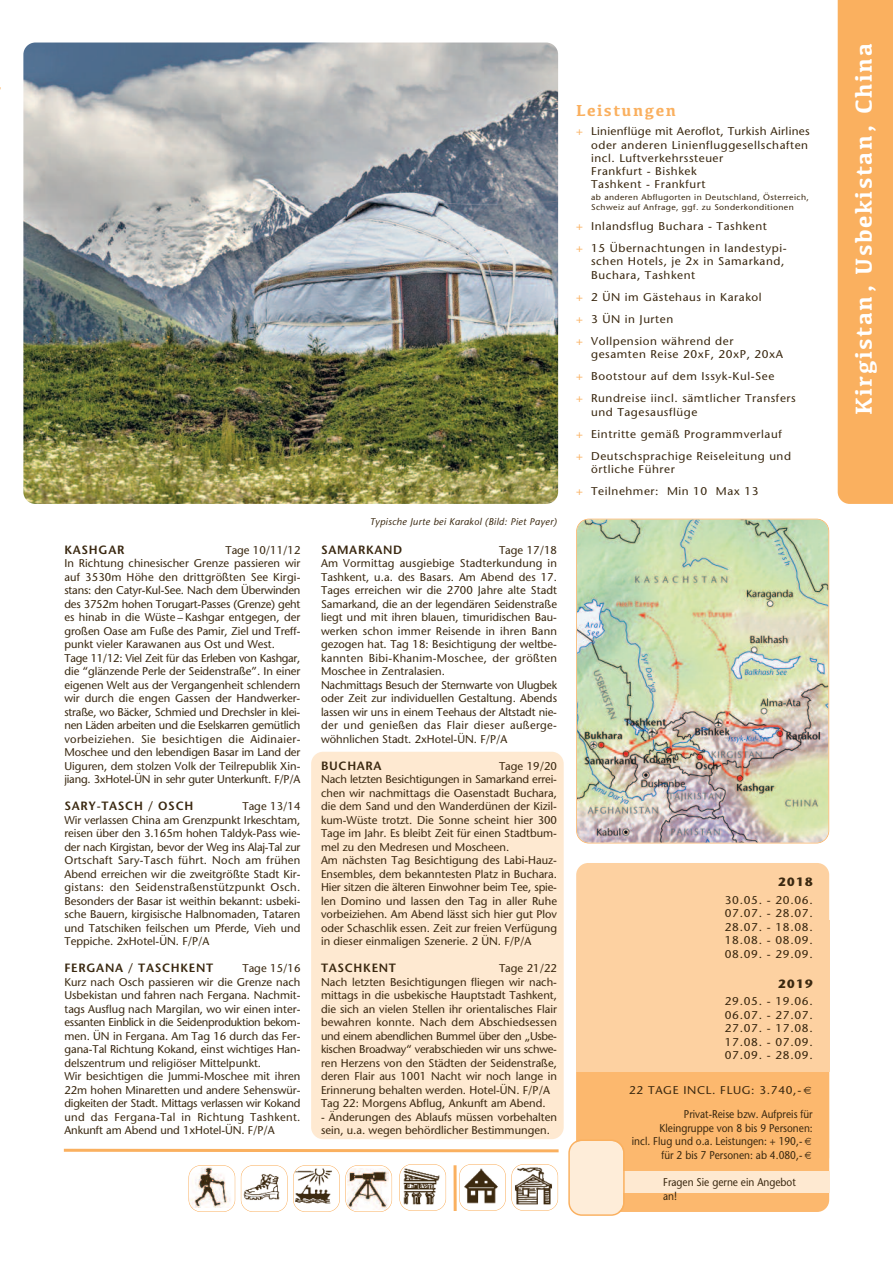
<style>
.page{position:relative;width:893px;height:1263px;background:#fff}
.page>*{position:absolute;margin:0;border:0;box-sizing:border-box;transform-origin:0 0}
.t1{font:700 24px "Kefa";letter-spacing:.065em;color:#fff}
.t2{font:700 16.5px "Kefa";letter-spacing:.095em;color:#fab05f}
.t3{font:600 12px "Stone Sans";letter-spacing:.055em;color:#3a2810}
.t4{font:700 12px "Stone Sans";letter-spacing:.125em;color:#3a2810}
.t5{font:11.25px/13.5px "Stone Sans";color:#3a2810}
.t6{font:11.25px/22px "Stone Sans";letter-spacing:.045em;color:#3a2810;scale:1.05 1}
.t7{font:11.25px/13.5px "Stone Sans";color:#3a2810;text-align:justify;scale:1.05 1}
.t8{font:11.25px/13.8px "Stone Sans";color:#3a2810;scale:.9 1}
.t9{font:italic 9.75px "Stone Sans";letter-spacing:.03em;color:#3a2810}
.t10{font:8.25px/9.8px "Stone Sans";letter-spacing:.045em;color:#3a2810;scale:1.05 1}
.s1{color:#fab05f}
</style>
<div class="page">
<img style="left:401px;top:1166px;width:41px;height:41px">
<div style="left:399px;top:1164px;width:47px;height:47px;border:1px solid #fab05f;border-radius:12px"></div>
<img style="left:461px;top:1166px;width:41px;height:41px">
<div style="left:459px;top:1164px;width:47px;height:47px;border:1px solid #fab05f;border-radius:12px"></div>
<img style="left:513px;top:1166px;width:41px;height:41px">
<div style="left:511px;top:1164px;width:47px;height:47px;border:1px solid #fab05f;border-radius:12px"></div>
<img style="left:190px;top:1167px;width:41px;height:41px">
<div style="left:188px;top:1165px;width:47px;height:47px;border:1px solid #fab05f;border-radius:12px"></div>
<img style="left:241px;top:1167px;width:41px;height:41px">
<div style="left:241px;top:1165px;width:47px;height:47px;border:1px solid #fab05f;border-radius:12px"></div>
<img style="left:293px;top:1165px;width:41px;height:41px">
<div style="left:293px;top:1165px;width:47px;height:47px;border:1px solid #fab05f;border-radius:12px"></div>
<img style="left:347px;top:1168px;width:42px;height:41px">
<div style="left:345px;top:1165px;width:47px;height:47px;border:1px solid #fab05f;border-radius:12px"></div>
<hr style="left:454px;top:1165px;width:3px;height:46px;background:#fab05f">
<svg style="left:63px;top:1148px;width:496px;height:5px"></svg>
<img style="left:23px;top:43px;width:535px;height:461px;border-radius:12px">
<div style="left:311px;top:752px;width:253px;height:387px;background:#fee9d1;border-radius:12px"></div>
<img style="left:577px;top:519px;width:251px;height:324px;border-radius:12px">
<div style="left:576px;top:519px;width:253px;height:324px;border:2px solid #fab05f;border-radius:13px"></div>
<div style="left:576px;top:863px;width:253px;height:306px;background:#fdd1a1;border-radius:12px"></div>
<div style="left:576px;top:1008px;width:253px;height:204px;background:#fcb86e;border-radius:12px"></div>
<div style="left:576px;top:920px;width:253px;height:152px;background:#fdd1a1"></div>
<div style="left:576px;top:1171px;width:253px;height:21px;background:#fee9d1"></div>
<svg style="left:568px;top:1139px;width:57px;height:77px"></svg>
<div style="left:838px;top:0;width:55px;height:504px;background:#fab05f"></div>
<p class="t3" style="left:64px;top:545px;width:61px">KASHGAR</p>
<p class="t5" style="left:64px;top:544px;width:237px;text-indent:161px">Tage 10/11/12<br>In Richtung chinesischer Grenze passieren wir auf 3530m Höhe den drittgrößten See Kirgi&shy;stans: den Catyr-Kul-See. Nach dem Überwinden des 3752m hohen Torugart-Passes (Grenze) geht es hinab in die Wüste – Kashgar entgegen, der großen Oase am Fuße des Pamir, Ziel und Treff&shy;punkt vieler Karawanen aus Ost und West.<br>Tage 11/12: Viel Zeit für das Erleben von Kashgar, die “glänzende Perle der Seidenstraße”. In einer eigenen Welt aus der Vergangenheit schlendern wir durch die engen Gassen der Handwerker&shy;straße, wo Bäcker, Schmied und Drechsler in klei&shy;nen Läden arbeiten und die Eselskarren gemütlich vorbeiziehen. Sie besichtigen die Aidinaier-Moschee und den lebendigen Basar im Land der Uiguren, dem stolzen Volk der Teilrepublik Xin&shy;jiang. 3xHotel-ÜN in sehr guter Unterkunft. F/P/A</p>
<p class="t3" style="left:64px;top:801px;width:130px">SARY-TASCH / OSCH</p>
<p class="t5" style="left:64px;top:801px;width:237px;text-align:justify;text-indent:178px">Tage 13/14<br>Wir verlassen China am Grenzpunkt Irkeschtam, reisen über den 3.165m hohen Taldyk-Pass wie&shy;der nach Kirgistan, bevor der Weg ins Alaj-Tal zur Ortschaft Sary-Tasch führt. Noch am frühen Abend erreichen wir die zweitgrößte Stadt Kir&shy;gistans: den Seidenstraßenstützpunkt Osch.<br>Besonders der Basar ist weithin bekannt: usbeki&shy;sche Bauern, kirgisische Halbnomaden, Tataren und Tatschiken feilschen um Pferde, Vieh und Teppiche. 2xHotel-ÜN. F/P/A</p>
<p class="t3" style="left:64px;top:963px;width:150px">FERGANA / TASCHKENT</p>
<p class="t5" style="left:64px;top:963px;width:238px;text-indent:178px">Tage 15/16<br>Kurz nach Osch passieren wir die Grenze nach Usbekistan und fahren nach Fergana. Nachmit&shy;tags Ausflug nach Margilan, wo wir einen inter&shy;essanten Einblick in die Seidenproduktion bekom&shy;men. ÜN in Fergana. Am Tag 16 durch das Fer&shy;gana-Tal Richtung Kokand, einst wichtiges Han&shy;delszentrum und religiöser Mittelpunkt.<br>Wir besichtigen die Jummi-Moschee mit ihren 22m hohen Minaretten und andere Sehenswür&shy;digkeiten der Stadt. Mittags verlassen wir Kokand und das Fergana-Tal in Richtung Tashkent.<br>Ankunft am Abend und 1xHotel-ÜN. F/P/A</p>
<p class="t9" style="left:370px;top:518px;width:189px">Typische Jurte bei Karakol (Bild: Piet Payer)</p>
<p class="t3" style="left:321px;top:545px;width:83px">SAMARKAND</p>
<p class="t5" style="left:321px;top:544px;width:237px;text-indent:178px">Tage 17/18<br>Am Vormittag ausgiebige Stadterkundung in Tashkent, u.a. des Basars. Am Abend des 17.<br>Tages erreichen wir die 2700 Jahre alte Stadt Samarkand, die an der legendären Seidenstraße liegt und mit ihren blauen, timuridischen Bau&shy;werken schon immer Reisende in ihren Bann gezogen hat. Tag 18: Besichtigung der weltbe&shy;kannten Bibi-Khanim-Moschee, der größten Moschee in Zentralasien.<br>Nachmittags Besuch der Sternwarte von Ulugbek oder Zeit zur individuellen Gestaltung. Abends lassen wir uns in einem Teehaus der Altstadt nie&shy;der und genießen das Flair dieser außerge&shy;wöhnlichen Stadt. 2xHotel-ÜN. F/P/A</p>
<p class="t3" style="left:321px;top:761px;width:62px">BUCHARA</p>
<p class="t5" style="left:321px;top:760px;width:237px;text-indent:178px">Tage 19/20<br>Nach letzten Besichtigungen in Samarkand errei&shy;chen wir nachmittags die Oasenstadt Buchara, die dem Sand und den Wanderdünen der Kizil&shy;kum-Wüste trotzt. Die Sonne scheint hier 300<br>Tage im Jahr. Es bleibt Zeit für einen Stadtbum&shy;mel zu den Medresen und Moscheen.<br>Am nächsten Tag Besichtigung des Labi-Hauz-Ensembles, dem bekanntesten Platz in Buchara.<br>Hier sitzen die älteren Einwohner beim Tee, spie&shy;len Domino und lassen den Tag in aller Ruhe vorbeiziehen. Am Abend lässt sich hier gut Plov oder Schaschlik essen. Zeit zur freien Verfügung in dieser einmaligen Szenerie. 2 ÜN. F/P/A</p>
<p class="t3" style="left:321px;top:963px;width:77px">TASCHKENT</p>
<p class="t5" style="left:321px;top:963px;width:237px;text-indent:178px">Tage 21/22<br>Nach letzten Besichtigungen fliegen wir nach&shy;mittags in die usbekische Hauptstadt Tashkent, die sich an vielen Stellen ihr orientalisches Flair bewahren konnte. Nach dem Abschiedsessen und einem abendlichen Bummel über den „Usbe&shy;kischen Broadway“ verabschieden wir uns schwe&shy;ren Herzens von den Städten der Seidenstraße, deren Flair aus 1001 Nacht wir noch lange in Erinnerung behalten werden. Hotel-ÜN. F/P/A Tag 22: Morgens Abflug, Ankunft am Abend.</p>
<p class="t5" style="left:321px;top:1111px;width:237px">- Änderungen des Ablaufs müssen vorbehalten sein, u.a. wegen behördlicher Bestimmungen.</p>
<h2 class="t2" style="left:576px;top:100px;width:101px">Leistungen</h2>
<p class="t6" style="left:591px;top:126px;width:210px;line-height:13.2px;text-indent:-15px"><span class="s1">+</span> Linienflüge mit Aeroflot, Turkish Airlines oder anderen Linienfluggesellschaften incl. Luftverkehrssteuer<br>Frankfurt - Bishkek<br>Tashkent - Frankfurt</p>
<p class="t10" style="left:591px;top:193px;width:209px">ab anderen Abflugorten in Deutschland, Österreich,<br>Schweiz auf Anfrage, ggf. zu Sonderkonditionen</p>
<p class="t6" style="left:576px;top:216px;width:202px"><span class="s1">+</span> Inlandsflug Buchara - Tashkent<br><span class="s1">+</span> 15 Übernachtungen in landestypi-</p>
<p class="t6" style="left:591px;top:256px;width:186px;line-height:13.5px">schen Hotels, je 2x in Samarkand,<br>Buchara, Tashkent</p>
<p class="t6" style="left:576px;top:287px;width:178px"><span class="s1">+</span> 2 ÜN im Gästehaus in Karakol <span class="s1">+</span> 3 ÜN in Jurten<br><span class="s1">+</span> Vollpension während der</p>
<p class="t6" style="left:576px;top:344px;width:211px;text-indent:15px">gesamten Reise 20xF, 20xP, 20xA<br><span class="s1">+</span> Bootstour auf dem Issyk-Kul-See<br><span class="s1">+</span> Rundreise iincl. sämtlicher Transfers</p>
<p class="t6" style="left:576px;top:402px;width:206px;text-indent:15px">und Tagesausflüge<br><span class="s1">+</span> Eintritte gemäß Programmverlauf <span class="s1">+</span> Deutschsprachige Reiseleitung und</p>
<p class="t6" style="left:576px;top:459px;width:175px;text-indent:15px">örtliche Führer<br><span class="s1">+</span> Teilnehmer: Min 10 Max 13</p>
<p class="t4" style="left:778px;top:877px;width:36px">2018</p>
<p class="t7" style="left:725px;top:894px;width:85px">30.05. - 20.06.<br>07.07. - 28.07.<br>28.07. - 18.08.<br>18.08. - 08.09.<br>08.09. - 29.09.</p>
<p class="t4" style="left:778px;top:979px;width:36px">2019</p>
<p class="t7" style="left:725px;top:996px;width:85px">29.05. - 19.06.<br>06.07. - 27.07.<br>27.07. - 17.08.<br>17.08. - 07.09.<br>07.09. - 28.09.</p>
<p class="t7" style="left:684px;top:1078px;width:124px;line-height:24.6px;text-indent:-55px">22 TAGE INCL. FLUG: 3.740,-<br>Privat-Reise bzw. Aufpreis für</p>
<p class="t8" style="left:659px;top:1122px;width:172px">Kleingruppe von 8 bis 9 Personen:</p>
<p class="t8" style="left:632px;top:1136px;width:191px">incl. Flug und o.a. Leistungen: + 190,-</p>
<p class="t8" style="left:661px;top:1149px;width:158px">für 2 bis 7 Personen: ab 4.080,-</p>
<p class="t8" style="left:663px;top:1176px;width:149px">Fragen Sie gerne ein Angebot an!</p>
<h1 class="t1" style="left:850px;top:415px;width:373px;rotate:-90deg">Kirgistan, Usbekistan, China</h1>
</div>
